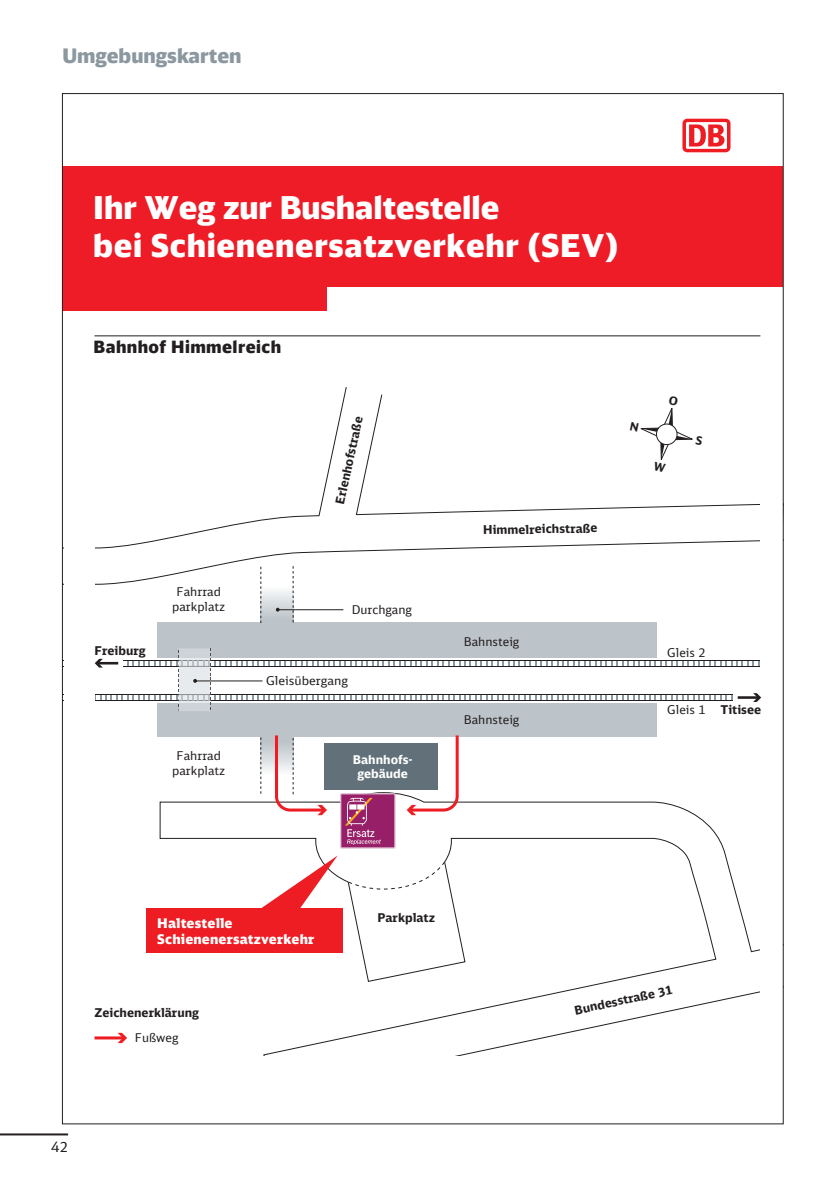
<style>
.page{position:relative;width:840px;height:1191px;background:#fff}
.page>*{position:absolute;margin:0;border:0;box-sizing:border-box;transform-origin:0 0}
.t1{font:900 31.4px/37.8px "DB Head";letter-spacing:.02em;color:#fff}
.t2{font:900 20px "DB Head";color:#8b98a0}
.t3{font:900 17px "DB Head";letter-spacing:.025em;color:#231f20}
.t4{font:14px "DB Sans";color:#231f20}
.t5{font:900 13.4px/16px "DB Sans";letter-spacing:.01em;color:#fff}
.t6{font:700 12px "DB Sans";color:#231f20}
.t7{font:12px/14.6px "DB Sans";color:#231f20;text-align:center}
.t8{font:700 12px/14.6px "DB Sans";color:#fff;text-align:center}
.s1{font-weight:400}
</style>
<div class="page">
<hr style="left:0;top:1133px;width:68px;height:2px;background:#231f20">
<div style="left:157px;top:622px;width:499px;height:115px;background:#bcc4c9"></div>
<div style="left:324px;top:742px;width:114px;height:47px;background:#627179"></div>
<div style="left:261px;top:583px;width:32px;height:47px;background:linear-gradient(to bottom,#fefeff,#aeb7bd)"></div>
<svg style="left:292px;top:585px;width:1px;height:38px"></svg>
<svg style="left:260px;top:586px;width:1px;height:37px"></svg>
<div style="left:261px;top:730px;width:32px;height:47px;background:linear-gradient(to bottom,#aeb8be,#fbfbfc)"></div>
<svg style="left:260px;top:737px;width:1px;height:55px"></svg>
<svg style="left:95px;top:387px;width:665px;height:198px"></svg>
<svg style="left:159px;top:792px;width:601px;height:263px"></svg>
<div style="left:62px;top:167px;width:720px;height:120px;background:#ee1c27"></div>
<div style="left:62px;top:167px;width:264px;height:144px;background:#ee1c27"></div>
<hr style="left:94px;top:335px;width:666px;height:1px;background:#231f20">
<div style="left:146px;top:908px;width:196px;height:45px;background:#ee1d23"></div>
<svg style="left:252px;top:855px;width:85px;height:53px"></svg>
<svg style="left:94px;top:648px;width:668px;height:63px"></svg>
<hr style="left:195px;top:680px;width:67px;height:1px;background:#231f20">
<hr style="left:277px;top:609px;width:66px;height:1px;background:#231f20">
<hr style="left:94px;top:1036px;width:29px;height:3px;background:#ee1d23">
<svg style="left:117px;top:1032px;width:10px;height:11px"></svg>
<svg style="left:273px;top:732px;width:54px;height:83px"></svg>
<svg style="left:406px;top:735px;width:54px;height:80px"></svg>
<svg style="left:340px;top:793px;width:55px;height:55px;background:#a7447c"></svg>
<div style="left:682px;top:119px;width:48px;height:33px;background:#ee1d23;border-radius:5px"></div>
<svg style="left:685px;top:122px;width:41px;height:27px"></svg>
<svg style="left:688px;top:124px;width:36px;height:22px"></svg>
<svg style="left:629px;top:396px;width:73px;height:76px"></svg>
<h2 class="t2" style="left:62px;top:43px;width:180px">Umgebungskarten</h2>
<h1 class="t1" style="left:93px;top:188px;width:526px">Ihr Weg zur Bushaltestelle<br>bei Schienenersatzverkehr (SEV)</h1>
<h3 class="t3" style="left:94px;top:336px;width:189px">Bahnhof Himmelreich</h3>
<p class="t7" style="left:172px;top:584px;width:54px">Fahrrad parkplatz</p>
<p class="t6" style="left:332px;top:502px;width:91px;rotate:-78deg">Erlenhofstraße</p>
<p class="t7" style="left:351px;top:602px;width:62px">Durchgang</p>
<p class="t6" style="left:482px;top:522px;width:116px;rotate:-1deg">Himmelreichstraße</p>
<p class="t7" style="left:463px;top:634px;width:57px">Bahnsteig</p>
<p class="t6" style="left:94px;top:642px;width:52px">Freiburg</p>
<p class="t7" style="left:667px;top:645px;width:40px">Gleis 2</p>
<p class="t7" style="left:172px;top:748px;width:54px">Fahrrad parkplatz</p>
<p class="t7" style="left:266px;top:673px;width:83px">Gleisübergang</p>
<p class="t8" style="left:353px;top:751px;width:61px">Bahnhofs&shy;gebäude</p>
<p class="t7" style="left:463px;top:712px;width:57px">Bahnsteig</p>
<p class="t5" style="left:157px;top:915px;width:158px">Haltestelle<br>Schienenersatzverkehr</p>
<p class="t6" style="left:94px;top:1005px;width:106px">Zeichenerklärung</p>
<p class="t7" style="left:135px;top:1030px;width:45px">Fußweg</p>
<p class="t4" style="left:51px;top:1138px;width:18px">42</p>
<p class="t6" style="left:377px;top:909px;width:59px">Parkplatz</p>
<p class="t6" style="left:667px;top:702px;width:95px"><span class="s1">Gleis 1</span> Titisee</p>
<p class="t6" style="left:572px;top:1002px;width:101px;rotate:-12deg">Bundesstraße 31</p>
</div>
